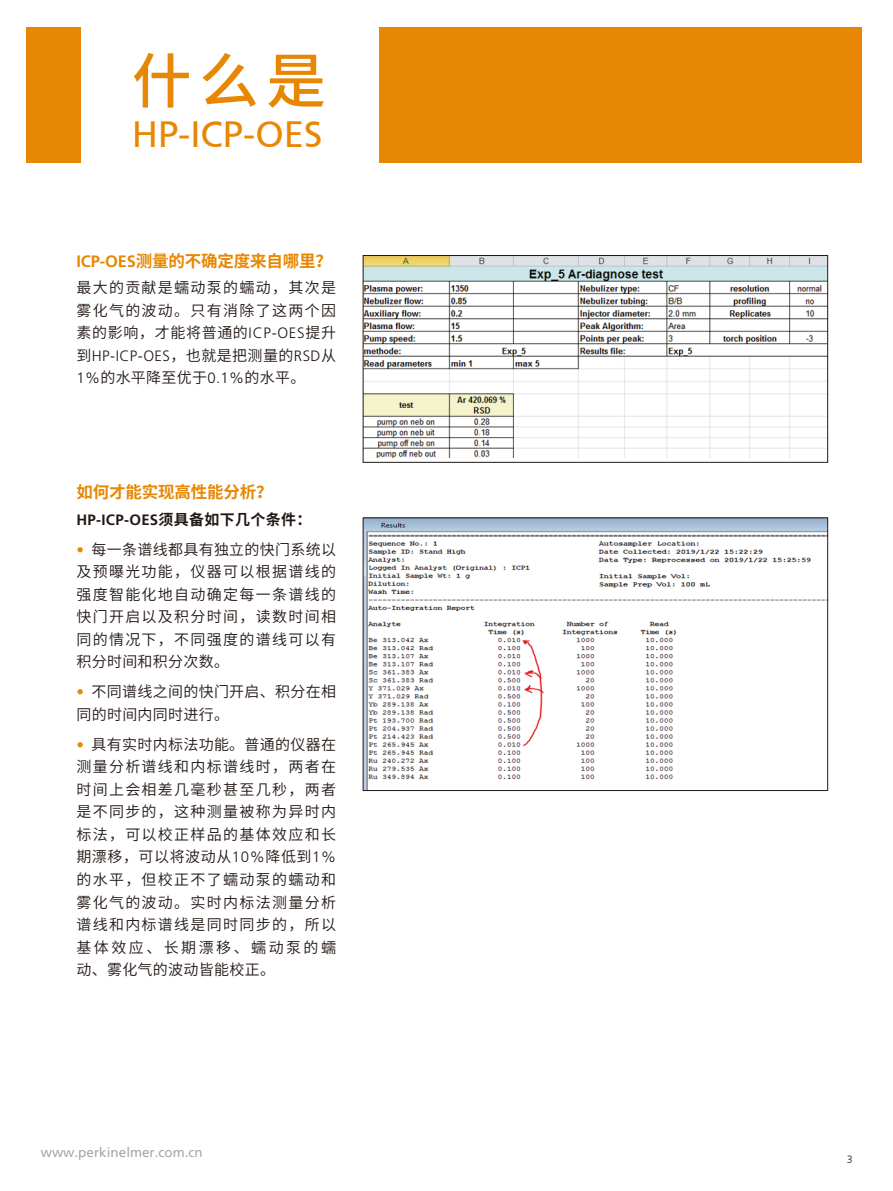
<style>
.page{position:relative;width:893px;height:1191px;background:#fff}
.page>*{position:absolute;margin:0;border:0;box-sizing:border-box;transform-origin:0 0}
.t1{font:500 60px "Source Han Sans CN";color:#e78703}
.t2{font:36.45px "Frutiger";color:#e78703}
.t3{font:700 16.5px "Source Han Sans CN";letter-spacing:-.01em;color:#e78703}
.t4{font:15px/22.5px "Source Han Sans CN";letter-spacing:.085em;color:#221815;text-align:justify}
.t5{font:15px/22.5px "Source Han Sans CN";letter-spacing:.02em;color:#221815}
.t6{font:300 15px "Frutiger";letter-spacing:.03em;color:#221815}
.t7{font:700 15px "Frutiger";letter-spacing:.02em;color:#221815}
.t8{font:13.5px "Frutiger LT Std";color:#a6a7a7}
.t9{font:300 10.5px "Frutiger LT Com";color:#221815}
.s1{font-family:"Frutiger"}
.s2{font-family:"Frutiger";font-weight:300}
.s3{font-family:"Source Han Sans CN";font-weight:400}
.s4{font-family:"Source Han Sans CN"}
.s5{font-family:"Frutiger";font-weight:300;color:#e78703}
</style>
<div class="page">
<div style="left:26px;top:28px;width:54px;height:135px;background:#e78703"></div>
<div style="left:379px;top:28px;width:482px;height:135px;background:#e78703"></div>
<img style="left:365px;top:257px;width:461px;height:200px">
<div style="left:363px;top:255px;width:465px;height:208px;border:1px solid #221815"></div>
<img style="left:365px;top:519px;width:461px;height:270px">
<div style="left:363px;top:517px;width:465px;height:274px;border:1px solid #221815"></div>
<h1 class="t1" style="left:132px;top:47px;width:196px">什么是</h1>
<h2 class="t2" style="left:132px;top:112px;width:192px">HP-ICP-OES</h2>
<p class="t3" style="left:76px;top:251px;width:257px"><span class="s1">ICP-OES</span>测量的不确定度来自哪里？</p>
<p class="t4" style="left:76px;top:277px;width:261px">最大的贡献是蠕动泵的蠕动，其次是雾化气的波动。只有消除了这两个因素的影响，才能将普通的<span class="s2">ICP-OES</span>提升</p>
<p class="t6" style="left:76px;top:347px;width:261px"><span class="s3">到</span>HP-ICP-OES<span class="s3">，也就是把测量的</span>RSD<span class="s3">从</span></p>
<p class="t5" style="left:76px;top:367px;width:230px"><span class="s2">1%</span>的水平降至优于<span class="s2">0.1%</span>的水平。</p>
<p class="t3" style="left:76px;top:482px;width:198px">如何才能实现高性能分析？</p>
<p class="t7" style="left:76px;top:511px;width:236px">HP-ICP-OES<span class="s4">须具备如下几个条件：</span></p>
<p class="t4" style="left:76px;top:538px;width:261px"><span class="s5">•</span> 每一条谱线都具有独立的快门系统以及预曝光功能，仪器可以根据谱线的强度智能化地自动确定每一条谱线的快门开启以及积分时间，读数时间相同的情况下，不同强度的谱线可以有积分时间和积分次数。</p>
<p class="t5" style="left:76px;top:681px;width:261px"><span class="s5">•</span> 不同谱线之间的快门开启、积分在相同的时间内同时进行。</p>
<p class="t4" style="left:76px;top:733px;width:261px"><span class="s5">•</span> 具有实时内标法功能。普通的仪器在测量分析谱线和内标谱线时，两者在时间上会相差几毫秒甚至几秒，两者是不同步的，这种测量被称为异时内标法，可以校正样品的基体效应和长期漂移，可以将波动从<span class="s2">10%</span>降低到<span class="s2">1%</span>的水平，但校正不了蠕动泵的蠕动和雾化气的波动。实时内标法测量分析谱线和内标谱线是同时同步的，所以基体效应、长期漂移、蠕动泵的蠕动、雾化气的波动皆能校正。</p>
<p class="t8" style="left:41px;top:1144px;width:164px">www.perkinelmer.com.cn</p>
<p class="t9" style="left:847px;top:1153px;width:7px">3</p>
</div>
